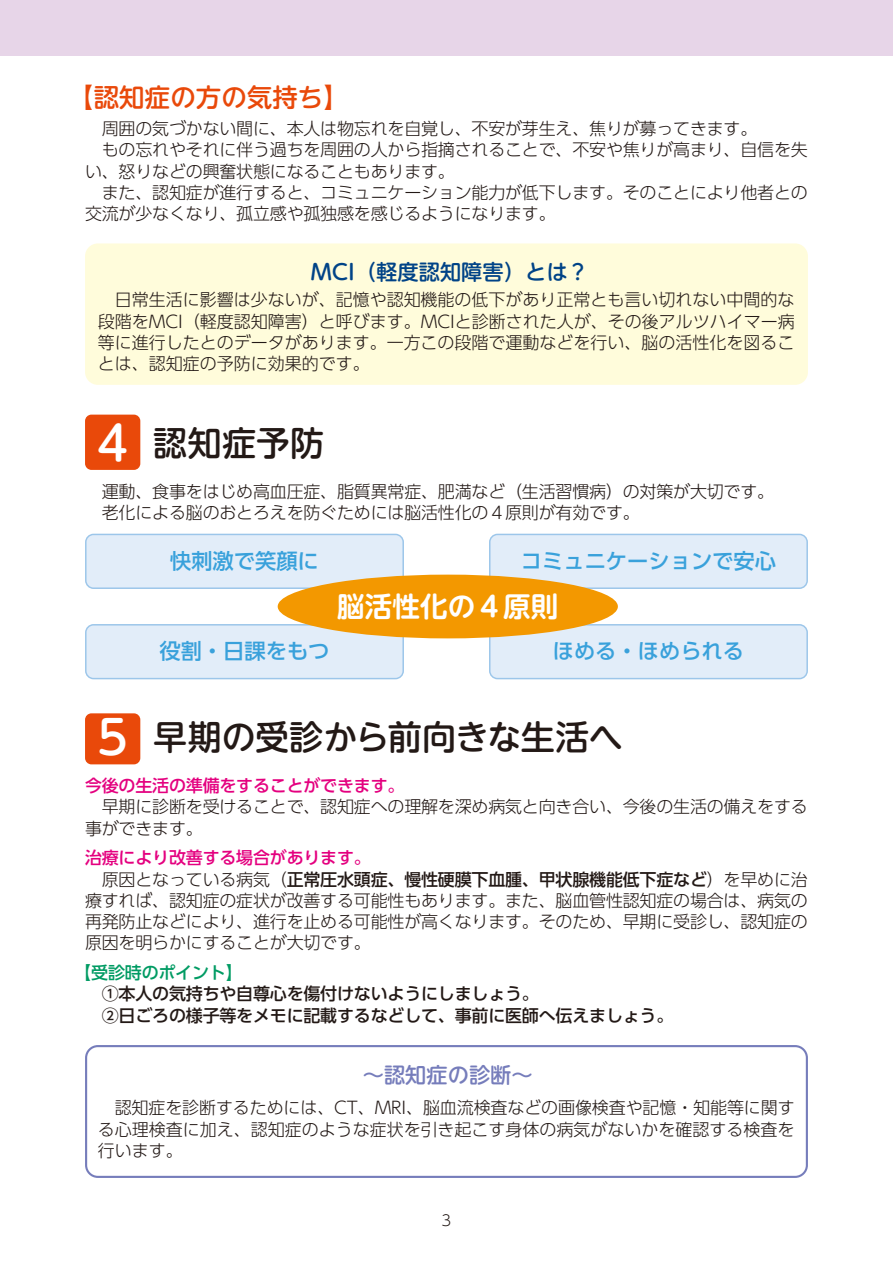
<style>
.page{position:relative;width:893px;height:1263px;background:#fff}
.page>*{position:absolute;margin:0;border:0;box-sizing:border-box;transform-origin:0 0}
.t1{font:500 34.05px "UD Shin M Go Pr 6";letter-spacing:-.005em;color:#231916}
.t2{font:700 27.6px "UD Shin M Go Pr 6 De";color:#fff}
.t3{font:500 25.5px "UD Shin M Go Pr 6";color:#e9490a}
.t4{font:500 21.3px "UD Shin Go Pr 6";color:#39a1db}
.t5{font:500 21.3px "UD Shin M Go Pr 6";color:#004387}
.t6{font:500 21.3px "UD Shin M Go Pr 6";color:#767dbb}
.t7{font:300 16.95px/21.3px "UD Shin Go Pr 6";letter-spacing:-.01em;color:#231916}
.t8{font:500 16.95px/21.3px "UD Shin Go Pr 6";letter-spacing:-.01em;color:#231916}
.t9{font:500 16.95px "UD Shin Go Pr 6";letter-spacing:-.01em;color:#e4007f}
.t10{font:500 16.95px "UD Shin Go Pr 6";letter-spacing:-.01em;color:#009b63}
.t11{font:300 14.85px "UD Shin M Go Pr 6";color:#231916}
.s1{font-size:46.8px;color:#fff}
.s2{font-weight:500;color:#e4007f}
.s3{font-weight:500}
</style>
<div class="page">
<div style="left:85px;top:243px;width:723px;height:142px;background:#fffcdb;border-radius:13px"></div>
<svg style="left:85px;top:1045px;width:723px;height:133px"></svg>
<div style="left:85px;top:415px;width:55px;height:55px;background:#e9490a;border-radius:6px"></div>
<div style="left:85px;top:713px;width:55px;height:51px;background:#e9490a;border-radius:6px"></div>
<svg style="left:85px;top:534px;width:319px;height:55px"></svg>
<svg style="left:489px;top:534px;width:319px;height:55px"></svg>
<svg style="left:85px;top:624px;width:319px;height:55px"></svg>
<svg style="left:489px;top:624px;width:319px;height:55px"></svg>
<div style="left:278px;top:575px;width:340px;height:63px;background:#f39800;border-radius:50%"></div>
<div style="left:0;top:0;width:893px;height:55px;background:#e7d5e8"></div>
<h3 class="t3" style="left:68px;top:76px;width:283px">【認知症の方の気持ち】</h3>
<p class="t7" style="left:85px;top:117px;width:724px">　周囲の気づかない間に、本人は物忘れを自覚し、不安が芽生え、焦りが募ってきます。<br>　もの忘れやそれに伴う過ちを周囲の人から指摘されることで、不安や焦りが高まり、自信を失い、怒りなどの興奮状態になることもあります。<br>　また、認知症が進行すると、コミュニケーション能力が低下します。そのことにより他者との交流が少なくなり、孤立感や孤独感を感じるようになります。</p>
<p class="t5" style="left:311px;top:254px;width:279px">MCI（軽度認知障害）とは？</p>
<p class="t7" style="left:98px;top:289px;width:698px;text-align:justify">　日常生活に影響は少ないが、記憶や認知機能の低下があり正常とも言い切れない中間的な段階をMCI（軽度認知障害）と呼びます。MCIと診断された人が、その後アルツハイマー病等に進行したとのデータがあります。一方この段階で運動などを行い、脳の活性化を図ることは、認知症の予防に効果的です。</p>
<h1 class="t1" style="left:97px;top:414px;width:228px"><span class="s1">4</span> 認知症予防</h1>
<p class="t7" style="left:85px;top:480px;width:691px">　運動、食事をはじめ高血圧症、脂質異常症、肥満など（生活習慣病）の対策が大切です。　老化による脳のおとろえを防ぐためには脳活性化の４原則が有効です。</p>
<p class="t4" style="left:170px;top:544px;width:150px">快刺激で笑顔に</p>
<p class="t4" style="left:521px;top:544px;width:257px">コミュニケーションで安心</p>
<h2 class="t2" style="left:337px;top:583px;width:223px">脳活性化の４原則</h2>
<p class="t4" style="left:159px;top:634px;width:172px">役割・日課をもつ</p>
<p class="t4" style="left:553px;top:634px;width:193px">ほめる・ほめられる</p>
<h1 class="t1" style="left:97px;top:708px;width:561px"><span class="s1">5</span> 早期の受診から前向きな生活へ　</h1>
<p class="t9" style="left:85px;top:772px;width:321px">今後の生活の準備をすることができます。</p>
<p class="t7" style="left:85px;top:796px;width:724px">　早期に診断を受けることで、認知症への理解を深め病気と向き合い、今後の生活の備えをする事ができます。</p>
<p class="t7" style="left:85px;top:847px;width:724px"><span class="s2">治療により改善する場合があります。<br></span>　原因となっている病気（<span class="s3">正常圧水頭症、慢性硬膜下血腫、甲状腺機能低下症など</span>）を早めに治療すれば、認知症の症状が改善する可能性もあります。また、脳血管性認知症の場合は、病気の再発防止などにより、進行を止める可能性が高くなります。そのため、早期に受診し、認知症の原因を明らかにすることが大切です。</p>
<p class="t10" style="left:74px;top:959px;width:170px">【受診時のポイント】</p>
<p class="t8" style="left:85px;top:983px;width:590px">　①本人の気持ちや自尊心を傷付けないようにしましょう。<br>　②日ごろの様子等をメモに記載するなどして、事前に医師へ伝えましょう。</p>
<p class="t6" style="left:363px;top:1057px;width:172px">～認知症の診断～</p>
<p class="t7" style="left:98px;top:1096px;width:698px;text-align:justify">　認知症を診断するためには、CT、MRI、脳血流検査などの画像検査や記憶・知能等に関する心理検査に加え、認知症のような症状を引き起こす身体の病気がないかを確認する検査を行います。</p>
<p class="t11" style="left:442px;top:1208px;width:11px">3</p>
</div>
